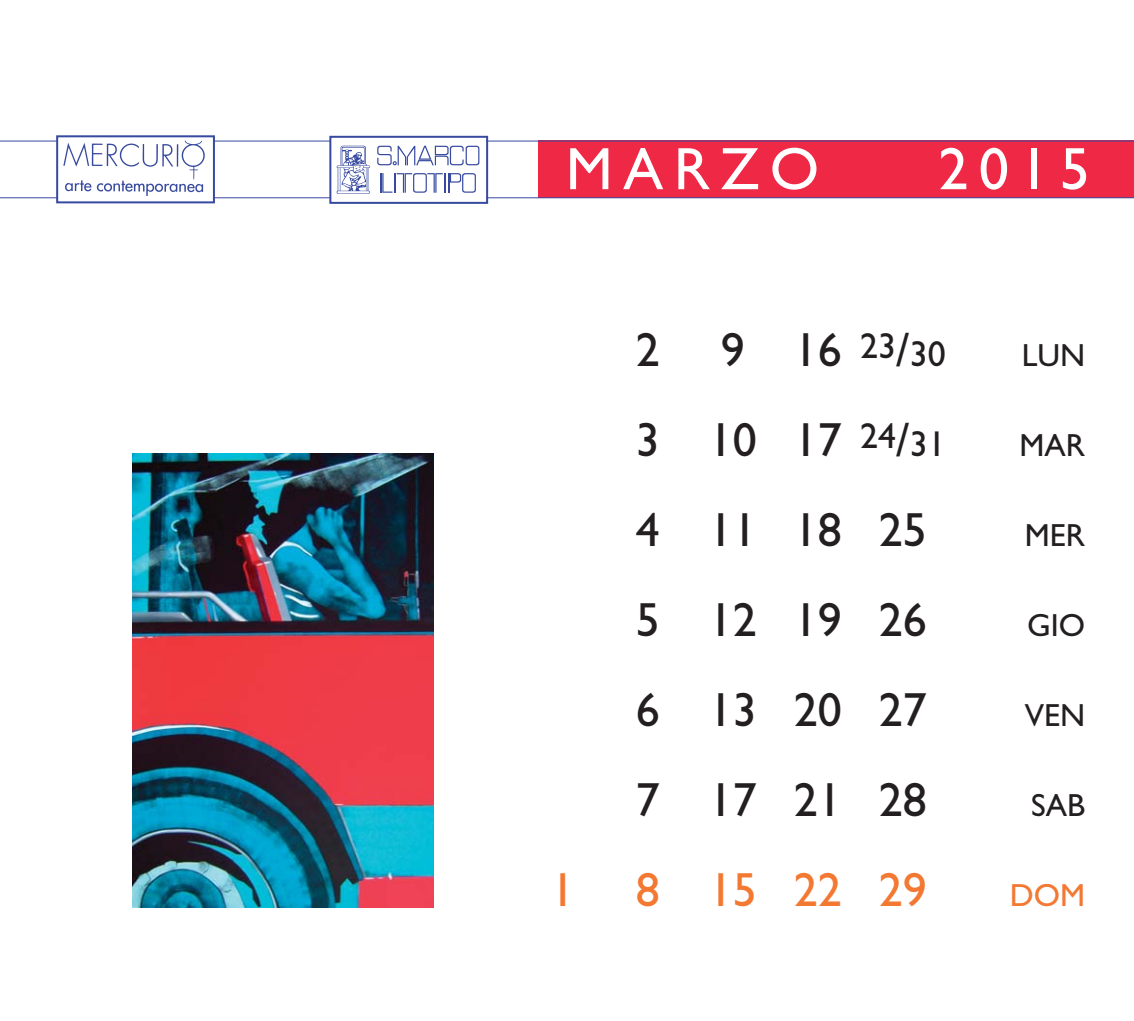
<style>
.page{position:relative;width:1134px;height:1021px;background:#fff}
.page>*{position:absolute;margin:0;border:0;box-sizing:border-box;transform-origin:0 0}
.t1{font:60px "Gill Sans";letter-spacing:.175em;color:#fff}
.t2{font:48px "Gill Sans";color:#231f20}
.t3{font:48px "Gill Sans";color:#f37832}
.t4{font:32px "Gill Sans";color:#231f20}
.t5{font:32px "Gill Sans";color:#f37832}
.s1{font-size:36px}
</style>
<div class="page">
<div style="left:539px;top:141px;width:595px;height:57px;background:#ee2845"></div>
<hr style="left:0;top:140px;width:1134px;height:1px;background:#374a9f">
<hr style="left:0;top:197px;width:1134px;height:1px;background:#374a9f">
<img style="left:133px;top:454px;width:301px;height:453px">
<div style="left:58px;top:137px;width:155px;height:64px;background:#fff"></div>
<img style="left:63px;top:140px;width:142px;height:56px">
<div style="left:56px;top:135px;width:159px;height:68px;border:2px solid #374a9f"></div>
<div style="left:331px;top:138px;width:155px;height:64px;background:#fff"></div>
<svg style="left:381px;top:173px;width:95px;height:20px"></svg>
<svg style="left:337px;top:146px;width:33px;height:48px"></svg>
<svg style="left:377px;top:146px;width:102px;height:19px"></svg>
<div style="left:329px;top:136px;width:159px;height:68px;border:2px solid #374a9f"></div>
<p class="t1" style="left:566px;top:148px;width:255px">MARZO</p>
<p class="t1" style="left:938px;top:148px;width:153px">2015</p>
<p class="t2" style="left:636px;top:333px;width:25px">2</p>
<p class="t2" style="left:721px;top:333px;width:226px">9 16 <sup>23</sup>/<span class="s1">30</span></p>
<p class="t4" style="left:1022px;top:344px;width:65px">LUN</p>
<p class="t2" style="left:636px;top:423px;width:311px">3 10 17 <sup>24</sup>/<span class="s1">31</span></p>
<p class="t4" style="left:1019px;top:434px;width:67px">MAR</p>
<p class="t2" style="left:636px;top:513px;width:293px">4 11 18 25</p>
<p class="t4" style="left:1025px;top:524px;width:62px">MER</p>
<p class="t2" style="left:636px;top:603px;width:293px">5 12 19 26</p>
<p class="t4" style="left:1027px;top:614px;width:60px">GIO</p>
<p class="t2" style="left:636px;top:693px;width:293px">6 13 20 27</p>
<p class="t4" style="left:1025px;top:704px;width:62px">VEN</p>
<p class="t2" style="left:636px;top:783px;width:293px">7 17 21 28</p>
<p class="t4" style="left:1031px;top:794px;width:56px">SAB</p>
<p class="t3" style="left:551px;top:873px;width:25px">1</p>
<p class="t3" style="left:636px;top:873px;width:293px">8 15 22 29</p>
<p class="t5" style="left:1010px;top:884px;width:77px">DOM</p>
</div>
